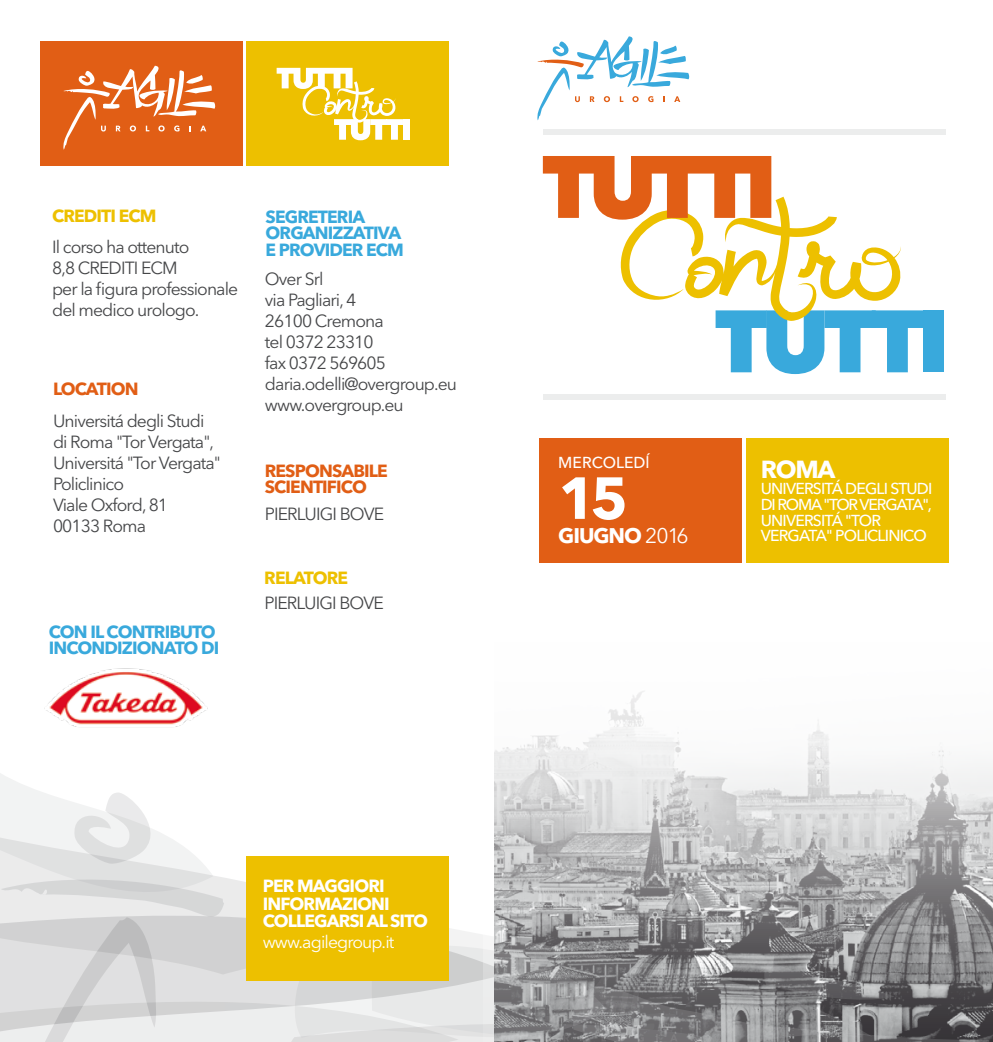
<style>
.page{position:relative;width:993px;height:1042px;background:#fff}
.page>*{position:absolute;margin:0;border:0;box-sizing:border-box;transform-origin:0 0}
.t1{font:700 58.62px "Avenir Next LT Pro";color:#fff}
.t2{font:700 24.5px "Avenir Next LT Pro";color:#fff}
.t3{font:700 21px "Avenir Next LT Pro";letter-spacing:-.05em;color:#fff}
.t4{font:17.5px/21px "Avenir Next LT Pro";letter-spacing:-.05em;color:#454648}
.t5{font:700 17.5px/15.8px "Avenir Next LT Pro";letter-spacing:-.05em;color:#39a9dc}
.t6{font:700 17.5px/17.5px "Avenir Next LT Pro";letter-spacing:-.05em;color:#fff}
.t7{font:700 17.5px/15.8px "Avenir Next LT Pro";letter-spacing:-.05em;color:#e15e15}
.t8{font:700 17.5px "Avenir Next LT Pro";letter-spacing:-.05em;color:#edc000}
.t9{font:17.5px "Avenir Next LT Pro";letter-spacing:-.05em;color:#fff}
.t10{font:500 15.75px/15.8px "Avenir Next LT Pro";letter-spacing:-.05em;color:#fff}
.t11{font:500 15.75px "Avenir Next LT Pro";color:#fff}
.s1{font-weight:400}
</style>
<div class="page">
<svg style="left:0;top:773px;width:483px;height:269px"></svg>
<div style="left:246px;top:856px;width:203px;height:125px;background:#edc000"></div>
<svg style="left:483px;top:691px;width:509px;height:351px"></svg>
<div style="left:922px;top:310px;width:21px;height:62px;background:#39a9dc"></div>
<svg style="left:542px;top:156px;width:380px;height:218px"></svg>
<svg style="left:537px;top:36px;width:152px;height:84px"></svg>
<img style="left:44px;top:668px;width:164px;height:59px">
<div style="left:543px;top:129px;width:401px;height:6px;background:#eceded"></div>
<div style="left:543px;top:394px;width:401px;height:6px;background:#eceded"></div>
<div style="left:538px;top:438px;width:203px;height:125px;background:#e15e15"></div>
<div style="left:745px;top:438px;width:203px;height:125px;background:#edc000"></div>
<div style="left:40px;top:42px;width:202px;height:124px;background:#e15e15"></div>
<svg style="left:63px;top:66px;width:153px;height:84px"></svg>
<div style="left:246px;top:42px;width:203px;height:124px;background:#edc000"></div>
<div style="left:403px;top:119px;width:7px;height:21px;background:#fff"></div>
<svg style="left:276px;top:68px;width:127px;height:72px"></svg>
<p class="t8" style="left:52px;top:205px;width:106px">CREDITI ECM</p>
<p class="t4" style="left:52px;top:236px;width:188px">Il corso ha ottenuto<br>8,8 CREDITI ECM<br>per la figura professionale del medico urologo.</p>
<p class="t7" style="left:53px;top:381px;width:87px">LOCATION</p>
<p class="t4" style="left:53px;top:410px;width:169px">Universitá degli Studi di Roma "Tor Vergata",<br>Universitá "Tor Vergata"<br>Policlinico<br>Viale Oxford, 81<br>00133 Roma</p>
<p class="t5" style="left:49px;top:623px;width:172px">CON IL CONTRIBUTO<br>INCONDIZIONATO DI</p>
<p class="t5" style="left:265px;top:209px;width:137px">SEGRETERIA<br>ORGANIZZATIVA</p>
<p class="t5" style="left:265px;top:242px;width:140px">E PROVIDER ECM</p>
<p class="t4" style="left:265px;top:269px;width:193px">Over Srl<br>via Pagliari, 4<br>26100 Cremona<br>tel 0372 23310<br>fax 0372 569605 daria.odelli@overgroup.eu www.overgroup.eu</p>
<p class="t7" style="left:265px;top:463px;width:124px">RESPONSABILE<br>SCIENTIFICO</p>
<p class="t4" style="left:265px;top:503px;width:121px">PIERLUIGI BOVE</p>
<p class="t8" style="left:264px;top:567px;width:85px">RELATORE</p>
<p class="t4" style="left:264px;top:592px;width:121px">PIERLUIGI BOVE</p>
<p class="t6" style="left:262px;top:877px;width:167px">PER MAGGIORI<br>INFORMAZIONI<br>COLLEGARSI AL SITO</p>
<p class="t9" style="left:262px;top:931px;width:133px">www.agilegroup.it</p>
<p class="t11" style="left:558px;top:453px;width:93px">MERCOLEDĺ</p>
<h1 class="t1" style="left:558px;top:462px;width:71px">15</h1>
<p class="t3" style="left:558px;top:523px;width:132px">GIUGNO <span class="s1">2016</span></p>
<h2 class="t2" style="left:760px;top:455px;width:76px">ROMA</h2>
<p class="t10" style="left:760px;top:480px;width:173px">UNIVERSITÁ DEGLI STUDI<br>DI ROMA "TOR VERGATA",<br>UNIVERSITÁ "TOR<br>VERGATA" POLICLINICO</p>
</div>
